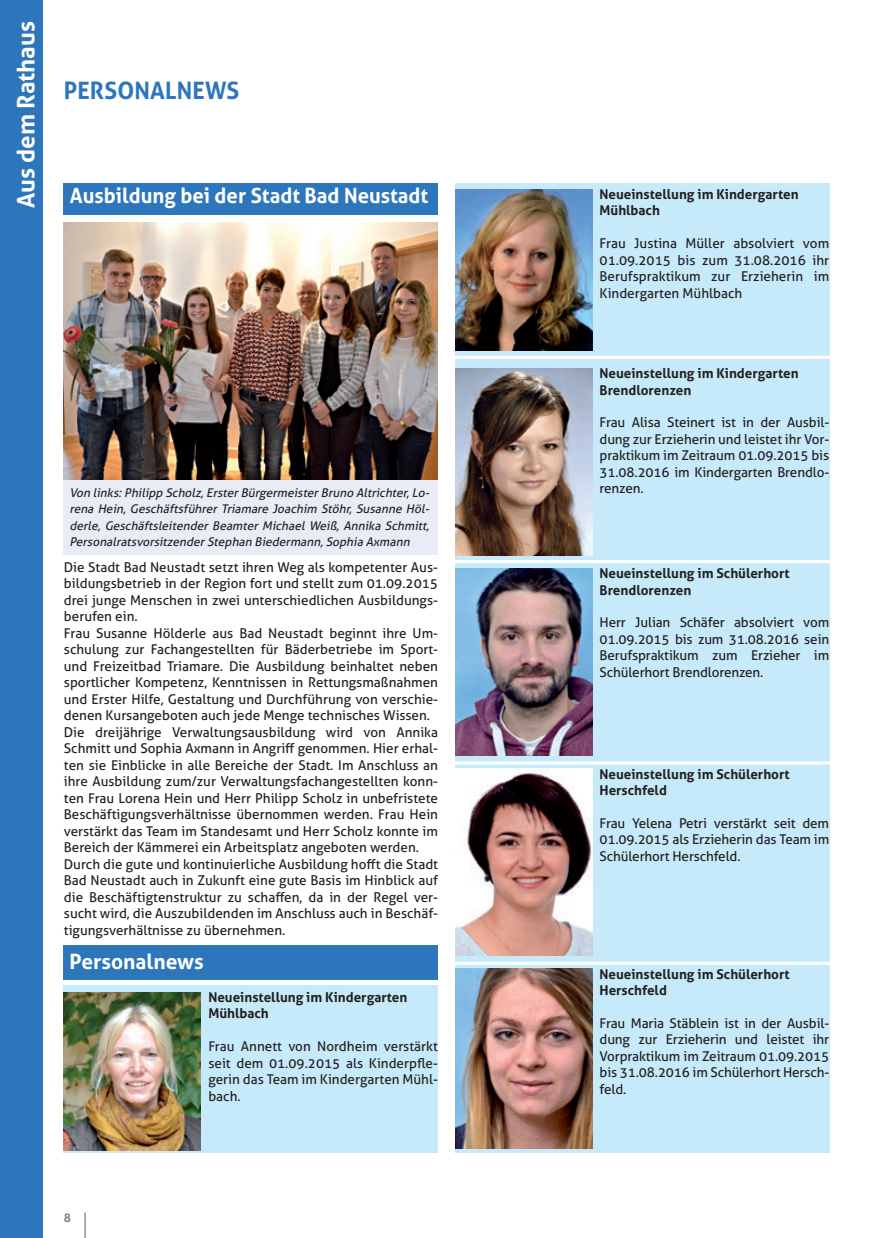
<style>
.page{position:relative;width:893px;height:1238px;background:#fff}
.page>*{position:absolute;margin:0;border:0;box-sizing:border-box;transform-origin:0 0}
.t1{font:700 24px "Aller";color:#fff}
.t2{font:700 24px "Aller";letter-spacing:.01em;color:#2e76bc}
.t3{font:700 21px "Aller";color:#fff}
.t4{font:13.5px/16.5px "Aller";color:#231f20;text-align:justify}
.t5{font:700 13.5px/16.2px "Aller";color:#231f20}
.t6{font:italic 12px/16.5px "Aller";color:#231f20;text-align:justify}
.t7{font:700 12px "Aller";color:#808285}
</style>
<div class="page">
<svg style="left:85px;top:1212px;width:1px;height:25px"></svg>
<div style="left:0;top:0;width:43px;height:1237px;background:#2e76bc"></div>
<div style="left:64px;top:183px;width:374px;height:32px;background:#2e76bc"></div>
<img style="left:64px;top:222px;width:374px;height:258px">
<div style="left:64px;top:480px;width:374px;height:74px;background:#e8ecf6"></div>
<div style="left:64px;top:985px;width:374px;height:167px;background:#c6eafa"></div>
<div style="left:64px;top:945px;width:374px;height:34px;background:#2e76bc"></div>
<img style="left:64px;top:992px;width:136px;height:158px">
<div style="left:455px;top:183px;width:374px;height:969px;background:#c6eafa"></div>
<img style="left:455px;top:189px;width:138px;height:162px">
<img style="left:455px;top:368px;width:138px;height:187px">
<img style="left:455px;top:568px;width:138px;height:187px">
<img style="left:455px;top:768px;width:138px;height:187px">
<img style="left:455px;top:968px;width:138px;height:180px">
<hr style="left:451px;top:356px;width:399px;height:3px;background:#fff">
<hr style="left:451px;top:560px;width:399px;height:3px;background:#fff">
<hr style="left:451px;top:761px;width:399px;height:3px;background:#fff">
<hr style="left:451px;top:961px;width:399px;height:3px;background:#fff">
<h1 class="t1" style="left:11px;top:208px;width:188px;rotate:-90deg">Aus dem Rathaus</h1>
<h1 class="t2" style="left:64px;top:76px;width:177px">Personalnews</h1>
<h2 class="t3" style="left:70px;top:183px;width:360px">Ausbildung bei der Stadt Bad Neustadt</h2>
<p class="t6" style="left:69px;top:484px;width:364px">Von links:Philipp Scholz,ErsterBürgermeisterBruno Altrichter,Lo&shy;rena Hein, Geschäftsführer Triamare Joachim Stöhr, Susanne Höl&shy;derle, Geschäftsleitender Beamter Michael Weiß, Annika Schmitt, PersonalratsvorsitzenderStephan Biedermann,Sophia Axmann</p>
<p class="t4" style="left:64px;top:558px;width:376px;text-align:left">Die Stadt Bad Neustadt setzt ihren Weg als kompetenter Aus&shy;bildungsbetrieb in der Region fort und stellt zum 01.09.2015 drei junge Menschen in zwei unterschiedlichen Ausbildungs&shy;berufen ein.<br>Frau Susanne Hölderle aus Bad Neustadt beginnt ihre Um&shy;schulung zur Fachangestellten für Bäderbetriebe im Sport&shy;und Freizeitbad Triamare. Die Ausbildung beinhaltet neben sportlicher Kompetenz, Kenntnissen in Rettungsmaßnahmen und Erster Hilfe, Gestaltung und Durchführung von verschie&shy;denen Kursangeboten auch jede Menge technisches Wissen.<br>Die dreijährige Verwaltungsausbildung wird von Annika Schmitt und Sophia Axmann in Angriff genommen. Hier erhal&shy;ten sie Einblicke in alle Bereiche der Stadt. Im Anschluss an ihre Ausbildung zum/zur Verwaltungsfachangestellten konn&shy;ten Frau Lorena Hein und Herr Philipp Scholz in unbefristete Beschäftigungsverhältnisse übernommen werden. Frau Hein verstärkt das Team im Standesamt und Herr Scholz konnte im Bereich der Kämmerei ein Arbeitsplatz angeboten werden.<br>Durch die gute und kontinuierliche Ausbildung hofft die Stadt Bad Neustadt auch in Zukunft eine gute Basis im Hinblick auf die Beschäftigtenstruktur zu schaffen, da in der Regel ver&shy;sucht wird, die Auszubildenden im Anschluss auch in Beschäf&shy;tigungsverhältnisse zu übernehmen.</p>
<h2 class="t3" style="left:69px;top:948px;width:136px">Personalnews</h2>
<p class="t7" style="left:64px;top:1209px;width:9px">8</p>
<p class="t5" style="left:208px;top:989px;width:201px">Neueinstellung im Kindergarten<br>Mühlbach</p>
<p class="t4" style="left:208px;top:1037px;width:231px">Frau Annett von Nordheim verstärkt seit dem 01.09.2015 als Kinderpfle&shy;gerin das Team im Kindergarten Mühl&shy;bach.</p>
<p class="t5" style="left:600px;top:186px;width:201px">Neueinstellung im Kindergarten<br>Mühlbach</p>
<p class="t4" style="left:600px;top:235px;width:231px">Frau Justina Müller absolviert vom 01.09.2015 bis zum 31.08.2016 ihr Berufspraktikum zur Erzieherin im Kindergarten Mühlbach</p>
<p class="t5" style="left:600px;top:365px;width:201px">Neueinstellung im Kindergarten<br>Brendlorenzen</p>
<p class="t4" style="left:600px;top:414px;width:231px">Frau Alisa Steinert ist in der Ausbil&shy;dung zur Erzieherin und leistet ihr Vor&shy;praktikum im Zeitraum 01.09.2015 bis 31.08.2016 im Kindergarten Brendlo&shy;renzen.</p>
<p class="t5" style="left:600px;top:565px;width:192px">Neueinstellung im Schülerhort<br>Brendlorenzen</p>
<p class="t4" style="left:600px;top:614px;width:231px">Herr Julian Schäfer absolviert vom 01.09.2015 bis zum 31.08.2016 sein Berufspraktikum zum Erzieher im Schülerhort Brendlorenzen.</p>
<p class="t5" style="left:600px;top:765px;width:192px">Neueinstellung im Schülerhort<br>Herschfeld</p>
<p class="t4" style="left:600px;top:814px;width:231px">Frau Yelena Petri verstärkt seit dem 01.09.2015 als Erzieherin das Team im Schülerhort Herschfeld.</p>
<p class="t5" style="left:600px;top:965px;width:192px">Neueinstellung im Schülerhort<br>Herschfeld</p>
<p class="t4" style="left:600px;top:1014px;width:231px">Frau Maria Stäblein ist in der Ausbil&shy;dung zur Erzieherin und leistet ihr Vorpraktikum im Zeitraum 01.09.2015 bis 31.08.2016 im Schülerhort Hersch&shy;feld.</p>
</div>
